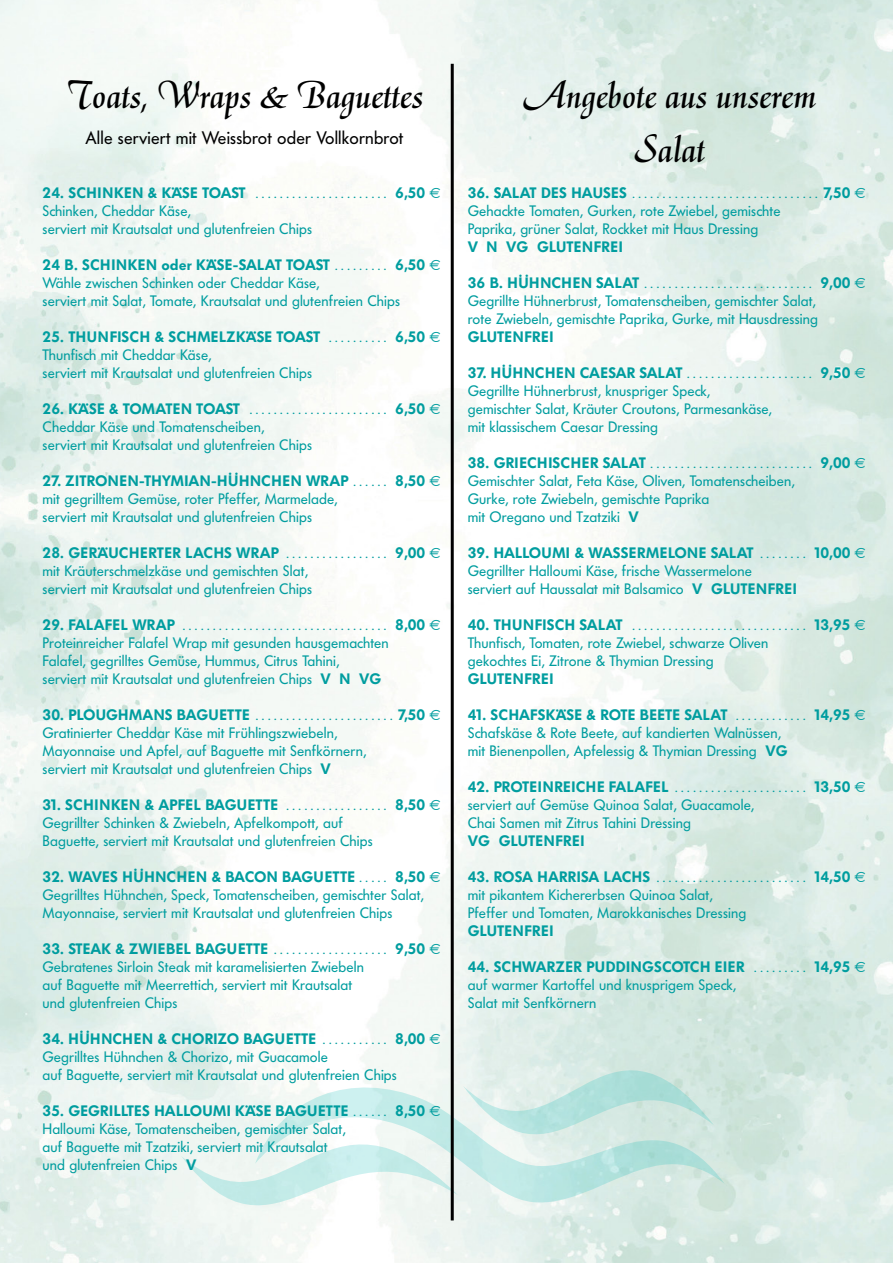
<style>
.page{position:relative;width:893px;height:1263px;background:#fff}
.page>*{position:absolute;margin:0;border:0;box-sizing:border-box;transform-origin:0 0}
.t1{font:39px/54px "El Greco BQ";letter-spacing:.01em;color:#000;text-align:center}
.t2{font:18px "Futura BQ";letter-spacing:.01em;color:#000}
.t3{font:15px/18px "Futura BQ";letter-spacing:.01em;color:#009d9f}
.t4{font:600 15px "Futura BQ";letter-spacing:.03em;color:#009d9f}
.t5{font:12px "Futura BQ";color:#009d9f}
.s1{font-weight:600}
.s2{font-size:12px}
.s3{font-family:"Euro Sans"}
.s4{font-weight:600;font-size:15px}
.s5{font-family:"Euro Sans";font-size:15px}
</style>
<div class="page">
<img style="left:0;top:0;width:893px;height:1263px">
<svg style="left:714px;top:1071px;width:11px;height:134px"></svg>
<svg style="left:181px;top:1070px;width:533px;height:135px"></svg>
<hr style="left:451px;top:64px;width:3px;height:1156px;background:#000">
<h1 class="t1" style="left:66px;top:69px;width:359px">Toats, Wraps &amp; Baguettes</h1>
<p class="t2" style="left:86px;top:127px;width:319px">Alle serviert mit Weissbrot oder Vollkornbrot</p>
<p class="t3" style="left:43px;top:184px;width:400px"><span class="s1">24. SCHINKEN &amp; KÄSE TOAST</span> <span class="s2">......................</span> <span class="s1">6,50</span> <span class="s3">E<br></span>Schinken, Cheddar Käse,<br>serviert mit Krautsalat und glutenfreien Chips</p>
<p class="t3" style="left:43px;top:256px;width:400px"><span class="s1">24 B. SCHINKEN oder KÄSE-SALAT TOAST</span> <span class="s2">. . . . . . . . .</span> <span class="s1">6,50</span> <span class="s3">E<br></span>Wähle zwischen Schinken oder Cheddar Käse,<br>serviert mit Salat, Tomate, Krautsalat und glutenfreien Chips</p>
<p class="t3" style="left:43px;top:328px;width:400px"><span class="s1">25. THUNFISCH &amp; SCHMELZKÄSE TOAST</span> <span class="s2">. . . . . . . . . .</span> <span class="s1">6,50</span> <span class="s3">E<br></span>Thunfisch mit Cheddar Käse,<br>serviert mit Krautsalat und glutenfreien Chips</p>
<p class="t3" style="left:43px;top:400px;width:400px"><span class="s1">26. KÄSE &amp; TOMATEN TOAST</span> <span class="s2">.......................</span> <span class="s1">6,50</span> <span class="s3">E<br></span>Cheddar Käse und Tomatenscheiben,<br>serviert mit Krautsalat und glutenfreien Chips</p>
<p class="t3" style="left:43px;top:472px;width:400px"><span class="s1">27. ZITRONEN-THYMIAN-HÜHNCHEN WRAP</span> <span class="s2">. . . . . .</span> <span class="s1">8,50</span> <span class="s3">E </span>mit gegrilltem Gemüse, roter Pfeffer, Marmelade,<br>serviert mit Krautsalat und glutenfreien Chips</p>
<p class="t3" style="left:43px;top:544px;width:400px"><span class="s1">28. GERÄUCHERTER LACHS WRAP</span> <span class="s2">. . . . . . . . . . . . . . . . .</span> <span class="s1">9,00</span> <span class="s3">E </span>mit Kräuterschmelzkäse und gemischten Slat,<br>serviert mit Krautsalat und glutenfreien Chips</p>
<p class="t5" style="left:43px;top:619px;width:400px"><span class="s4">29. FALAFEL WRAP</span> .................................. <span class="s4">8,00</span> <span class="s5">E</span></p>
<p class="t3" style="left:43px;top:634px;width:348px">Proteinreicher Falafel Wrap mit gesunden hausgemachten<br>Falafel, gegrilltes Gemüse, Hummus, Citrus Tahini,<br>serviert mit Krautsalat und glutenfreien Chips <span class="s1">V N VG</span></p>
<p class="t3" style="left:43px;top:706px;width:400px"><span class="s1">30. PLOUGHMANS BAGUETTE</span> <span class="s2">.......................</span> <span class="s1">7,50</span> <span class="s3">E </span>Gratinierter Cheddar Käse mit Frühlingszwiebeln,<br>Mayonnaise und Apfel, auf Baguette mit Senfkörnern,<br>serviert mit Krautsalat und glutenfreien Chips <span class="s1">V</span></p>
<p class="t3" style="left:43px;top:796px;width:400px"><span class="s1">31. SCHINKEN &amp; APFEL BAGUETTE</span> <span class="s2">. . . . . . . . . . . . . . . . .</span> <span class="s1">8,50</span> <span class="s3">E<br></span>Gegrillter Schinken &amp; Zwiebeln, Apfelkompott, auf<br>Baguette, serviert mit Krautsalat und glutenfreien Chips</p>
<p class="t3" style="left:43px;top:868px;width:400px"><span class="s1">32. WAVES HÜHNCHEN &amp; BACON BAGUETTE</span> <span class="s2">. . . . .</span> <span class="s1">8,50</span> <span class="s3">E<br></span>Gegrilltes Hühnchen, Speck, Tomatenscheiben, gemischter Salat,<br>Mayonnaise, serviert mit Krautsalat und glutenfreien Chips</p>
<p class="t3" style="left:43px;top:940px;width:400px"><span class="s1">33. STEAK &amp; ZWIEBEL BAGUETTE</span> <span class="s2">. . . . . . . . . . . . . . . . . . .</span> <span class="s1">9,50</span> <span class="s3">E </span>Gebratenes Sirloin Steak mit karamelisierten Zwiebeln<br>auf Baguette mit Meerrettich, serviert mit Krautsalat<br>und glutenfreien Chips</p>
<p class="t3" style="left:43px;top:1030px;width:400px"><span class="s1">34. HÜHNCHEN &amp; CHORIZO BAGUETTE</span> <span class="s2">. . . . . . . . . . .</span> <span class="s1">8,00</span> <span class="s3">E<br></span>Gegrilltes Hühnchen &amp; Chorizo, mit Guacamole<br>auf Baguette, serviert mit Krautsalat und glutenfreien Chips</p>
<p class="t3" style="left:43px;top:1102px;width:400px"><span class="s1">35. GEGRILLTES HALLOUMI KÄSE BAGUETTE</span> <span class="s2">. . . . . .</span> <span class="s1">8,50</span> <span class="s3">E </span>Halloumi Käse, Tomatenscheiben, gemischter Salat,<br>auf Baguette mit Tzatziki, serviert mit Krautsalat<br>und glutenfreien Chips <span class="s1">V</span></p>
<h1 class="t1" style="left:523px;top:69px;width:294px">Angebote aus unserem<br>Salat</h1>
<p class="t5" style="left:468px;top:187px;width:400px"><span class="s4">36. SALAT DES HAUSES</span> ............................... <span class="s4">7,50</span> <span class="s5">E</span></p>
<p class="t3" style="left:468px;top:202px;width:314px">Gehackte Tomaten, Gurken, rote Zwiebel, gemischte<br>Paprika, grüner Salat, Rockket mit Haus Dressing</p>
<p class="t4" style="left:468px;top:238px;width:157px">V N VG GLUTENFREI</p>
<p class="t5" style="left:468px;top:277px;width:400px"><span class="s4">36 B. HÜHNCHEN SALAT</span> ............................ <span class="s4">9,00</span> <span class="s5">E</span></p>
<p class="t3" style="left:468px;top:292px;width:352px">Gegrillte Hühnerbrust, Tomatenscheiben, gemischter Salat, rote Zwiebeln, gemischte Paprika, Gurke, mit Hausdressing</p>
<p class="t4" style="left:468px;top:328px;width:87px">GLUTENFREI</p>
<p class="t3" style="left:468px;top:364px;width:400px"><span class="s1">37. HÜHNCHEN CAESAR SALAT</span> <span class="s2">.....................</span> <span class="s1">9,50</span> <span class="s3">E </span>Gegrillte Hühnerbrust, knuspriger Speck,<br>gemischter Salat, Kräuter Croutons, Parmesankäse,<br>mit klassischem Caesar Dressing</p>
<p class="t5" style="left:468px;top:457px;width:400px"><span class="s4">38. GRIECHISCHER SALAT</span> ........................... <span class="s4">9,00</span> <span class="s5">E</span></p>
<p class="t3" style="left:468px;top:472px;width:329px">Gemischter Salat, Feta Käse, Oliven, Tomatenscheiben,<br>Gurke, rote Zwiebeln, gemischte Paprika<br>mit Oregano und Tzatziki <span class="s1">V</span></p>
<p class="t3" style="left:468px;top:544px;width:400px"><span class="s1">39. HALLOUMI &amp; WASSERMELONE SALAT</span> <span class="s2">. . . . . . . .</span> <span class="s1">10,00</span> <span class="s3">E<br></span>Gegrillter Halloumi Käse, frische Wassermelone<br>serviert auf Haussalat mit Balsamico <span class="s1">V GLUTENFREI</span></p>
<p class="t5" style="left:468px;top:619px;width:400px"><span class="s4">40. THUNFISCH SALAT</span> ............................. <span class="s4">13,95</span> <span class="s5">E</span></p>
<p class="t3" style="left:468px;top:634px;width:302px">Thunfisch, Tomaten, rote Zwiebel, schwarze Oliven gekochtes Ei, Zitrone &amp; Thymian Dressing</p>
<p class="t4" style="left:468px;top:670px;width:87px">GLUTENFREI</p>
<p class="t3" style="left:468px;top:706px;width:400px"><span class="s1">41. SCHAFSKÄSE &amp; ROTE BEETE SALAT</span> <span class="s2">. . . . . . . . . . . .</span> <span class="s1">14,95</span> <span class="s3">E<br></span>Schafskäse &amp; Rote Beete, auf kandierten Walnüssen,<br>mit Bienenpollen, Apfelessig &amp; Thymian Dressing <span class="s1">VG</span></p>
<p class="t3" style="left:468px;top:778px;width:400px"><span class="s1">42. PROTEINREICHE FALAFEL</span> <span class="s2">. . . . . . . . . . . . . . . . . . . . . .</span> <span class="s1">13,50</span> <span class="s3">E </span>serviert auf Gemüse Quinoa Salat, Guacamole,<br>Chai Samen mit Zitrus Tahini Dressing</p>
<p class="t4" style="left:468px;top:832px;width:118px">VG GLUTENFREI</p>
<p class="t5" style="left:468px;top:871px;width:400px"><span class="s4">43. ROSA HARRISA LACHS</span> ......................... <span class="s4">14,50</span> <span class="s5">E</span></p>
<p class="t3" style="left:468px;top:886px;width:280px">mit pikantem Kichererbsen Quinoa Salat,<br>Pfeffer und Tomaten, Marokkanisches Dressing</p>
<p class="t4" style="left:468px;top:922px;width:87px">GLUTENFREI</p>
<p class="t3" style="left:468px;top:958px;width:400px"><span class="s1">44. SCHWARZER PUDDINGSCOTCH EIER</span> <span class="s2">. . . . . . . . .</span> <span class="s1">14,95</span> <span class="s3">E </span>auf warmer Kartoffel und knusprigem Speck,<br>Salat mit Senfkörnern</p>
</div>
